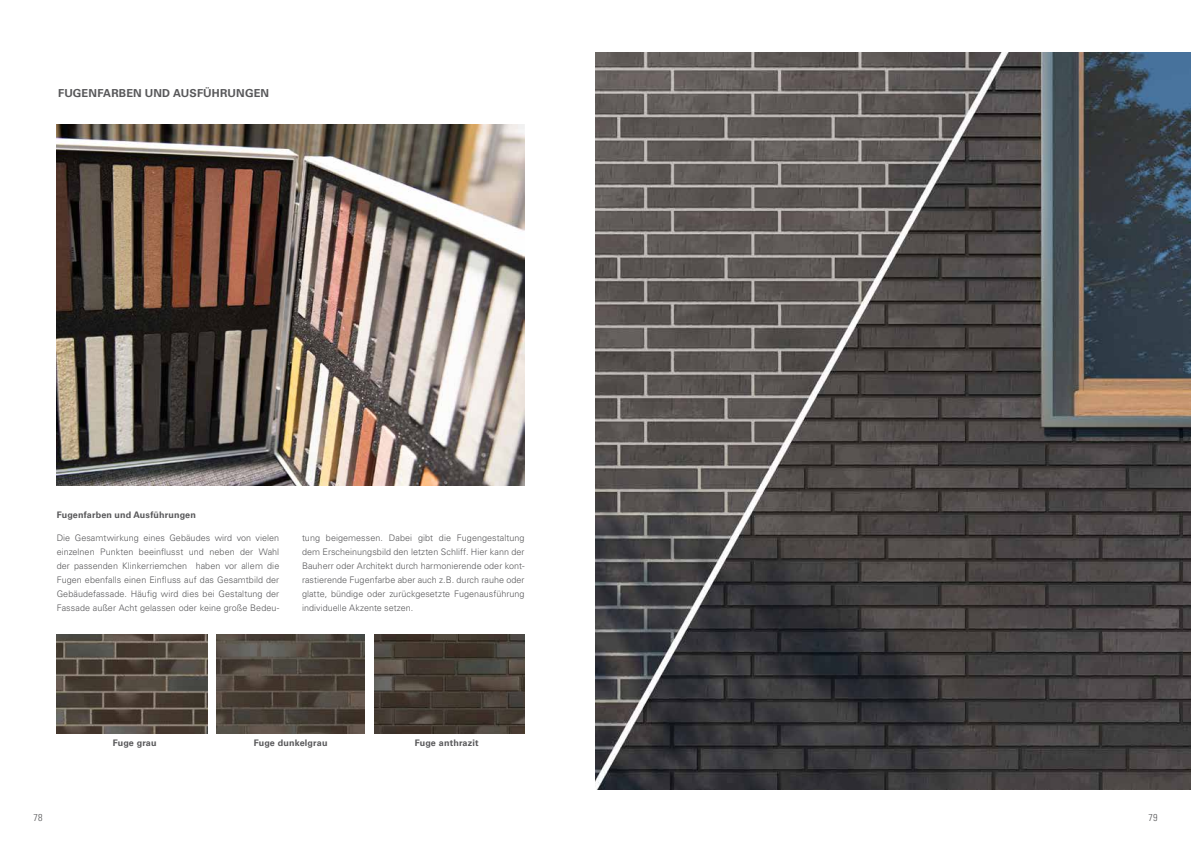
<style>
.page{position:relative;width:1191px;height:842px;background:#fff}
.page>*{position:absolute;margin:0;border:0;box-sizing:border-box;transform-origin:0 0}
.t1{font:700 11px "Univers LT Std";letter-spacing:.01em;color:#58585a}
.t2{font:300 condensed 10px "Univers LT Std";color:#58585a}
.t3{font:300 9px/14px "Univers LT Std";letter-spacing:.005em;color:#58585a;text-align:justify}
.t4{font:700 9px "Univers LT Std";letter-spacing:.02em;color:#58585a}
</style>
<div class="page">
<img style="left:374px;top:635px;width:150px;height:98px">
<img style="left:217px;top:635px;width:147px;height:98px">
<img style="left:57px;top:635px;width:150px;height:98px">
<img style="left:57px;top:125px;width:467px;height:360px">
<img style="left:595px;top:53px;width:596px;height:736px">
<p class="t1" style="left:58px;top:87px;width:212px">FUGENFARBEN UND AUSFÜHRUNGEN</p>
<p class="t4" style="left:57px;top:510px;width:141px">Fugenfarben und Ausführungen</p>
<p class="t3" style="left:57px;top:530px;width:224px">Die Gesamtwirkung eines Gebäudes wird von vielen einzelnen Punkten beeinflusst und neben der Wahl der passenden Klinkerriemchen haben vor allem die Fugen ebenfalls einen Einfluss auf das Gesamtbild der Gebäudefassade. Häufig wird dies bei Gestaltung der Fassade außer Acht gelassen oder keine große Bedeu-</p>
<p class="t3" style="left:302px;top:530px;width:224px">tung beigemessen. Dabei gibt die Fugengestaltung dem Erscheinungsbild den letzten Schliff. Hier kann der Bauherr oder Architekt durch harmonierende oder kont&shy;rastierende Fugenfarbe aber auch z.B. durch rauhe oder glatte, bündige oder zurückgesetzte Fugenausführung individuelle Akzente setzen.</p>
<p class="t4" style="left:113px;top:737px;width:45px">Fuge grau</p>
<p class="t4" style="left:254px;top:737px;width:75px">Fuge dunkelgrau</p>
<p class="t4" style="left:415px;top:737px;width:65px">Fuge anthrazit</p>
<p class="t2" style="left:34px;top:812px;width:11px">78</p>
<p class="t2" style="left:1148px;top:812px;width:10px">79</p>
</div>
